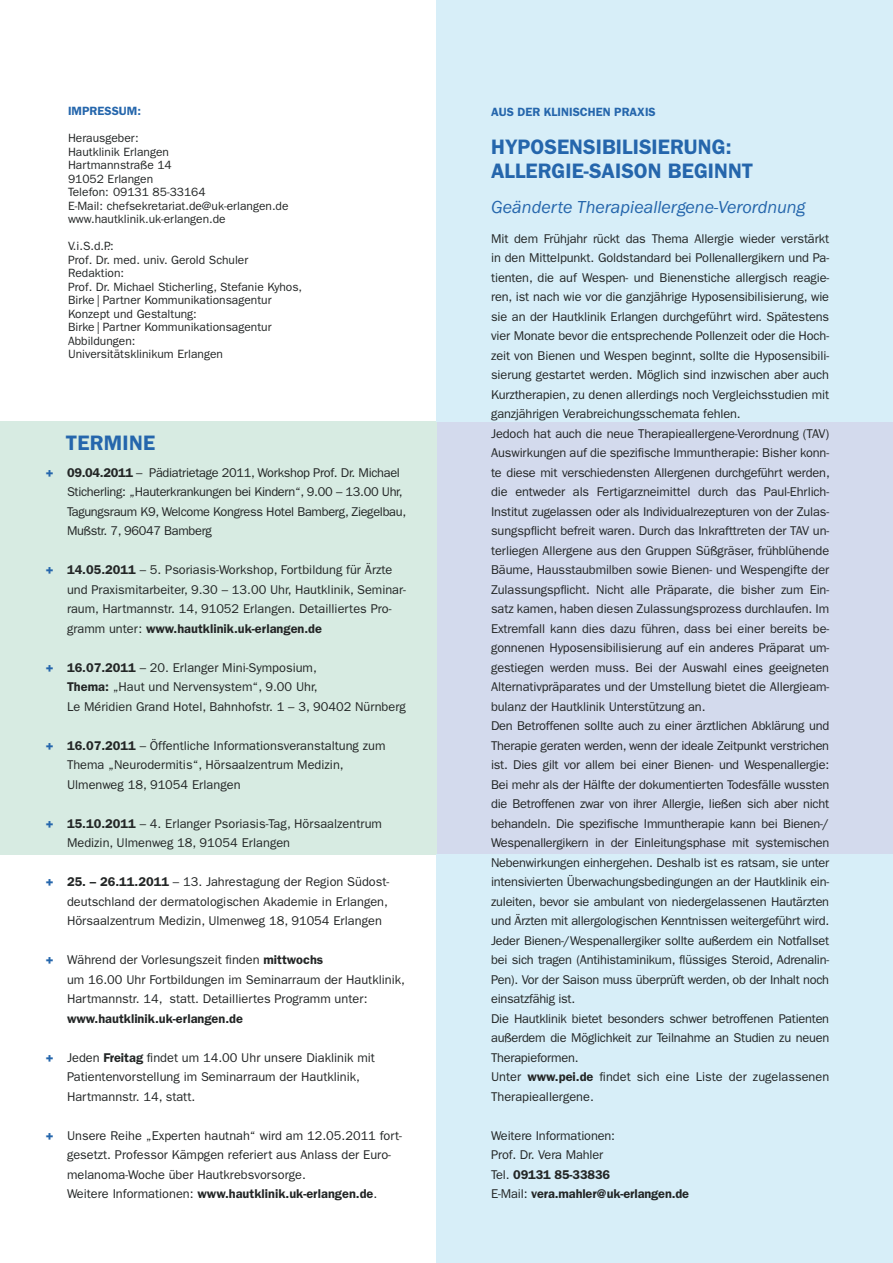
<style>
.page{position:relative;width:893px;height:1263px;background:#fff}
.page>*{position:absolute;margin:0;border:0;box-sizing:border-box;transform-origin:0 0}
.t1{font:600 21px/24px "Franklin Gothic LT";color:#2566ac}
.t2{font:italic 18px "Franklin Gothic LT";color:#2566ac}
.t3{font:12.75px/19.5px "Franklin Gothic LT";letter-spacing:-.01em;color:#232626}
.t4{font:600 12.75px "Franklin Gothic LT";color:#232626}
.t5{font:12px/13.5px "Franklin Gothic LT";color:#232626}
.t6{font:600 12px "Franklin Gothic LT";color:#2566ac}
.s1{font-weight:800;color:#2566ac}
.s2{font-weight:600}
</style>
<div class="page">
<div style="left:436px;top:422px;width:457px;height:433px;background:#d3daed"></div>
<div style="left:0;top:422px;width:436px;height:433px;background:#d7ebe2"></div>
<div style="left:436px;top:0;width:457px;height:422px;background:#d7eef8"></div>
<div style="left:436px;top:855px;width:457px;height:408px;background:#d7eef8"></div>
<p class="t6" style="left:68px;top:104px;width:74px">IMPRESSUM:</p>
<p class="t5" style="left:68px;top:132px;width:222px">Herausgeber:<br>Hautklinik Erlangen<br>Hartmannstraße 14<br>91052 Erlangen<br>Telefon: 09131 85-33164<br>E-Mail: chefsekretariat.de@uk-erlangen.de www.hautklinik.uk-erlangen.de</p>
<p class="t5" style="left:68px;top:240px;width:236px">V.i.S.d.P.:<br>Prof. Dr. med. univ. Gerold Schuler<br>Redaktion:<br>Prof. Dr. Michael Sticherling, Stefanie Kyhos,<br>Birke | Partner Kommunikationsagentur<br>Konzept und Gestaltung:<br>Birke | Partner Kommunikationsagentur<br>Abbildungen:<br>Universitätsklinikum Erlangen</p>
<h1 class="t1" style="left:66px;top:431px;width:91px">TERMINE</h1>
<p class="t3" style="left:67px;top:463px;width:341px;text-indent:-21px"><span class="s1">+</span> <span class="s2">09.04.2011</span> – Pädiatrietage 2011, Workshop Prof. Dr. Michael Sticherling: „Hauterkrankungen bei Kindern“, 9.00 – 13.00 Uhr, Tagungsraum K9, Welcome Kongress Hotel Bamberg, Ziegelbau, Mußstr. 7, 96047 Bamberg</p>
<p class="t3" style="left:67px;top:560px;width:341px;text-indent:-21px"><span class="s1">+</span> <span class="s2">14.05.2011</span> – 5. Psoriasis-Workshop, Fortbildung für Ärzte und Praxismitarbeiter, 9.30 – 13.00 Uhr, Hautklinik, Seminar&shy;raum, Hartmannstr. 14, 91052 Erlangen. Detailliertes Pro&shy;gramm unter: <span class="s2">www.hautklinik.uk-erlangen.de</span></p>
<p class="t3" style="left:67px;top:658px;width:340px;text-indent:-21px"><span class="s1">+</span> <span class="s2">16.07.2011</span> – 20. Erlanger Mini-Symposium,<br><span class="s2">Thema:</span> „Haut und Nervensystem“, 9.00 Uhr,<br>Le Méridien Grand Hotel, Bahnhofstr. 1 – 3, 90402 Nürnberg</p>
<p class="t3" style="left:67px;top:736px;width:320px;text-indent:-21px"><span class="s1">+</span> <span class="s2">16.07.2011</span> – Öffentliche Informationsveranstaltung zum<br>Thema „Neurodermitis“, Hörsaalzentrum Medizin,<br>Ulmenweg 18, 91054 Erlangen</p>
<p class="t3" style="left:67px;top:814px;width:317px;text-indent:-21px"><span class="s1">+</span> <span class="s2">15.10.2011</span> – 4. Erlanger Psoriasis-Tag, Hörsaalzentrum<br>Medizin, Ulmenweg 18, 91054 Erlangen</p>
<p class="t3" style="left:67px;top:872px;width:324px;text-align:justify;text-indent:-21px"><span class="s1">+</span> <span class="s2">25. – 26.11.2011</span> – 13. Jahrestagung der Region Südost&shy;deutschland der dermatologischen Akademie in Erlangen, Hörsaalzentrum Medizin, Ulmenweg 18, 91054 Erlangen</p>
<p class="t3" style="left:67px;top:950px;width:339px;text-indent:-21px"><span class="s1">+</span> Während der Vorlesungszeit finden <span class="s2">mittwochs<br></span>um 16.00 Uhr Fortbildungen im Seminarraum der Hautklinik,<br>Hartmannstr. 14, statt. Detailliertes Programm unter:</p>
<p class="t4" style="left:67px;top:1011px;width:177px">www.hautklinik.uk-erlangen.de</p>
<p class="t3" style="left:67px;top:1048px;width:309px;text-indent:-21px"><span class="s1">+</span> Jeden <span class="s2">Freitag</span> findet um 14.00 Uhr unsere Diaklinik mit<br>Patientenvorstellung im Seminarraum der Hautklinik,<br>Hartmannstr. 14, statt.</p>
<p class="t3" style="left:67px;top:1126px;width:337px;text-indent:-21px"><span class="s1">+</span> Unsere Reihe „Experten hautnah“ wird am 12.05.2011 fort&shy;gesetzt. Professor Kämpgen referiert aus Anlass der Euro&shy;melanoma-Woche über Hautkrebsvorsorge.<br>Weitere Informationen: <span class="s2">www.hautklinik.uk-erlangen.de</span>.</p>
<p class="t6" style="left:491px;top:104px;width:160px">Aus der klinischen Praxis</p>
<h1 class="t1" style="left:491px;top:135px;width:264px;text-indent:207px">ng:<br>Allergie-Saison beginnt</h1>
<h1 class="t1" style="left:491px;top:135px;width:153px">Hyposensi bilisieru</h1>
<h2 class="t2" style="left:491px;top:197px;width:316px">Geänderte Therapieallergene-Verordnung</h2>
<p class="t3" style="left:491px;top:229px;width:340px">Mit dem Frühjahr rückt das Thema Allergie wieder verstärkt in den Mittelpunkt. Goldstandard bei Pollenallergikern und Pa&shy;tienten, die auf Wespen- und Bienenstiche allergisch reagie&shy;ren, ist nach wie vor die ganzjährige Hyposensibilisierung, wie sie an der Hautklinik Erlangen durchgeführt wird. Spätestens vier Monate bevor die entsprechende Pollenzeit oder die Hoch&shy;zeit von Bienen und Wespen beginnt, sollte die Hyposensibili&shy;sierung gestartet werden. Möglich sind inzwischen aber auch Kurztherapien, zu denen allerdings noch Vergleichsstudien mit ganzjährigen Verabreichungsschemata fehlen.<br>Jedoch hat auch die neue Therapieallergene-Verordnung (TAV)<br>Auswirkungen auf die spezifische Immuntherapie: Bisher konn&shy;te diese mit verschiedensten Allergenen durchgeführt werden, die entweder als Fertigarzneimittel durch das Paul-Ehrlich-Institut zugelassen oder als Individualrezepturen von der Zulas&shy;sungspflicht befreit waren. Durch das Inkrafttreten der TAV un&shy;terliegen Allergene aus den Gruppen Süßgräser, frühblühende Bäume, Hausstaubmilben sowie Bienen- und Wespengifte der Zulassungspflicht. Nicht alle Präparate, die bisher zum Ein&shy;satz kamen, haben diesen Zulassungsprozess durchlaufen. Im Extremfall kann dies dazu führen, dass bei einer bereits be&shy;gonnenen Hyposensibilisierung auf ein anderes Präparat um&shy;gestiegen werden muss. Bei der Auswahl eines geeigneten Alternativpräparates und der Umstellung bietet die Allergieam&shy;bulanz der Hautklinik Unterstützung an.<br>Den Betroffenen sollte auch zu einer ärztlichen Abklärung und Therapie geraten werden, wenn der ideale Zeitpunkt verstrichen ist. Dies gilt vor allem bei einer Bienen- und Wespenallergie:<br>Bei mehr als der Hälfte der dokumentierten Todesfälle wussten die Betroffenen zwar von ihrer Allergie, ließen sich aber nicht behandeln. Die spezifische Immuntherapie kann bei Bienen-/ Wespenallergikern in der Einleitungsphase mit systemischen Nebenwirkungen einhergehen. Deshalb ist es ratsam, sie unter intensivierten Überwachungsbedingungen an der Hautklinik ein&shy;zuleiten, bevor sie ambulant von niedergelassenen Hautärzten und Ärzten mit allergologischen Kenntnissen weitergeführt wird.<br>Jeder Bienen-/Wespenallergiker sollte außerdem ein Notfallset bei sich tragen (Antihistaminikum, flüssiges Steroid, Adrenalin-Pen). Vor der Saison muss überprüft werden, ob der Inhalt noch einsatzfähig ist.<br>Die Hautklinik bietet besonders schwer betroffenen Patienten außerdem die Möglichkeit zur Teilnahme an Studien zu neuen Therapieformen.<br>Unter <span class="s2">www.pei.de</span> findet sich eine Liste der zugelassenen Therapieallergene.</p>
<p class="t3" style="left:491px;top:1126px;width:200px">Weitere Informationen:<br>Prof. Dr. Vera Mahler<br>Tel. <span class="s2">09131 85-33836<br></span>E-Mail: <span class="s2">vera.mahler@uk-erlangen.de</span></p>
</div>
